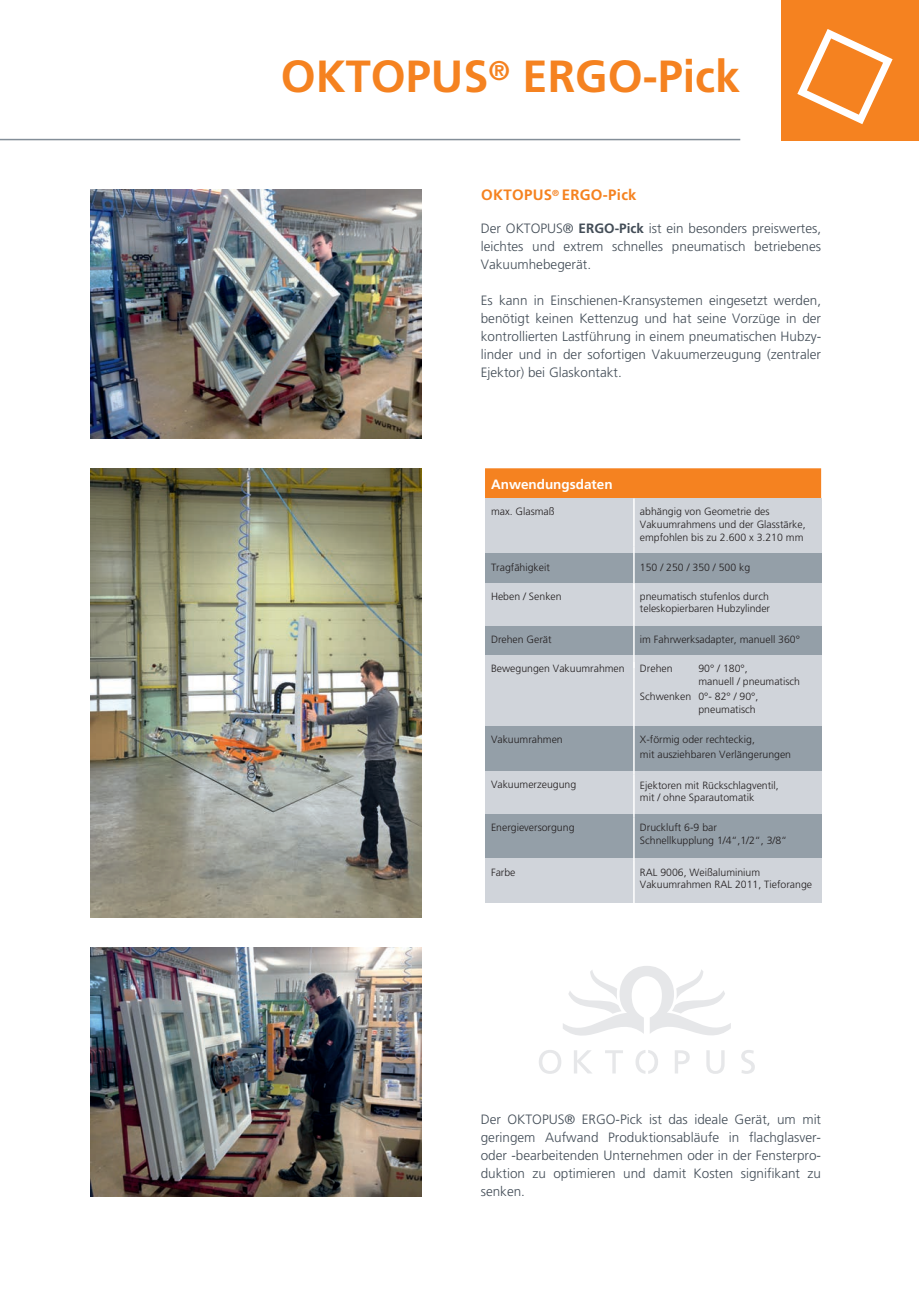
<style>
.page{position:relative;width:919px;height:1289px;background:#fff}
.page>*{position:absolute;margin:0;border:0;box-sizing:border-box;transform-origin:0 0}
.t1{font:700 45px "Frutiger LT Std";color:#f58220}
.t2{font:700 15px "Frutiger LT Std";letter-spacing:.02em;color:#f58220}
.t3{font:300 13.5px/18px "Frutiger LT Std";color:#434d57;text-align:justify}
.t4{font:700 13.5px "Frutiger LT Std";color:#fff}
.t5{font:300 10.5px/12.6px "Frutiger LT Std";color:#231f20}
.s1{font-weight:700}
</style>
<div class="page">
<img style="left:90px;top:189px;width:332px;height:249px">
<img style="left:90px;top:947px;width:332px;height:249px">
<img style="left:90px;top:468px;width:332px;height:449px">
<div style="left:485px;top:468px;width:336px;height:30px;background:#f58220"></div>
<div style="left:485px;top:499px;width:336px;height:54px;background:#d0d4da"></div>
<div style="left:485px;top:553px;width:336px;height:30px;background:#949fa8"></div>
<div style="left:485px;top:583px;width:336px;height:42px;background:#d0d4da"></div>
<div style="left:485px;top:626px;width:336px;height:29px;background:#949fa8"></div>
<div style="left:485px;top:726px;width:336px;height:45px;background:#949fa8"></div>
<div style="left:485px;top:771px;width:336px;height:44px;background:#d0d4da"></div>
<div style="left:485px;top:814px;width:336px;height:44px;background:#949fa8"></div>
<div style="left:485px;top:655px;width:336px;height:71px;background:#d0d4da"></div>
<div style="left:485px;top:858px;width:336px;height:44px;background:#d0d4da"></div>
<hr style="left:633px;top:547px;width:1px;height:42px;background:#fff">
<hr style="left:633px;top:498px;width:1px;height:49px;background:#fff">
<hr style="left:633px;top:583px;width:1px;height:42px;background:#fff">
<hr style="left:633px;top:625px;width:1px;height:43px;background:#fff">
<hr style="left:633px;top:662px;width:1px;height:68px;background:#fff">
<hr style="left:633px;top:730px;width:1px;height:44px;background:#fff">
<hr style="left:633px;top:774px;width:1px;height:43px;background:#fff">
<hr style="left:633px;top:817px;width:1px;height:43px;background:#fff">
<hr style="left:633px;top:860px;width:1px;height:47px;background:#fff">
<hr style="left:0;top:139px;width:740px;height:1px;background:#838e98">
<div style="left:781px;top:0;width:137px;height:140px;background:#f58220"></div>
<svg style="left:797px;top:29px;width:95px;height:95px"></svg>
<svg style="left:741px;top:1050px;width:13px;height:23px"></svg>
<svg style="left:539px;top:966px;width:191px;height:107px"></svg>
<h1 class="t1" style="left:281px;top:49px;width:461px">OKTOPUS<sup>®</sup> ERGO-Pick</h1>
<h2 class="t2" style="left:481px;top:186px;width:157px">OKTOPUS<sup>®</sup> ERGO-Pick</h2>
<p class="t3" style="left:480px;top:220px;width:342px">Der OKTOPUS® <span class="s1">ERGO-Pick</span> ist ein besonders preiswertes, leichtes und extrem schnelles pneumatisch betriebenes Vakuumhebegerät.</p>
<p class="t3" style="left:480px;top:292px;width:342px">Es kann in Einschienen-Kransystemen eingesetzt werden, benötigt keinen Kettenzug und hat seine Vorzüge in der kontrollierten Lastführung in einem pneumatischen Hubzy&shy;linder und in der sofortigen Vakuumerzeugung (zentraler Ejektor) bei Glaskontakt.</p>
<p class="t4" style="left:491px;top:476px;width:123px">Anwendungsdaten</p>
<p class="t5" style="left:491px;top:505px;width:65px">max. Glasmaß</p>
<p class="t5" style="left:640px;top:505px;width:167px">abhängig von Geometrie des<br>Vakuumrahmens und der Glasstärke, empfohlen bis zu 2.600 x 3.210 mm</p>
<p class="t5" style="left:491px;top:560px;width:60px">Tragfähigkeit</p>
<p class="t5" style="left:640px;top:560px;width:112px">150 / 250 / 350 / 500 kg</p>
<p class="t5" style="left:491px;top:590px;width:72px">Heben / Senken</p>
<p class="t5" style="left:491px;top:633px;width:62px">Drehen Gerät</p>
<p class="t5" style="left:491px;top:662px;width:135px">Bewegungen Vakuumrahmen</p>
<p class="t5" style="left:640px;top:662px;width:34px">Drehen</p>
<p class="t5" style="left:698px;top:662px;width:103px">90° / 180°,<br>manuell / pneumatisch</p>
<p class="t5" style="left:640px;top:690px;width:120px;text-align:right">Schwenken 0°- 82° / 90°, pneumatisch</p>
<p class="t5" style="left:491px;top:733px;width:73px">Vakuumrahmen</p>
<p class="t5" style="left:640px;top:733px;width:153px;line-height:14.1px">X-förmig oder rechteckig,<br>mit ausziehbaren Verlängerungen</p>
<p class="t5" style="left:491px;top:778px;width:87px">Vakuumerzeugung</p>
<p class="t5" style="left:640px;top:779px;width:140px">Ejektoren mit Rückschlagventil, mit / ohne Sparautomatik</p>
<p class="t5" style="left:491px;top:821px;width:85px">Energieversorgung</p>
<p class="t5" style="left:640px;top:821px;width:149px">Druckluft 6-9 bar<br>Schnellkupplung 1/4“,1/2“, 3/8“</p>
<p class="t5" style="left:491px;top:865px;width:26px">Farbe</p>
<p class="t5" style="left:640px;top:865px;width:174px">RAL 9006, Weißaluminium<br>Vakuumrahmen RAL 2011, Tieforange</p>
<p class="t5" style="left:640px;top:590px;width:132px">pneumatisch stufenlos durch teleskopierbaren Hubzylinder</p>
<p class="t5" style="left:640px;top:633px;width:161px">im Fahrwerksadapter, manuell 360°</p>
<p class="t3" style="left:480px;top:1110px;width:342px">Der OKTOPUS® ERGO-Pick ist das ideale Gerät, um mit geringem Aufwand Produktionsabläufe in flachglasver&shy;oder -bearbeitenden Unternehmen oder in der Fensterpro&shy;duktion zu optimieren und damit Kosten signifikant zu senken.</p>
</div>
